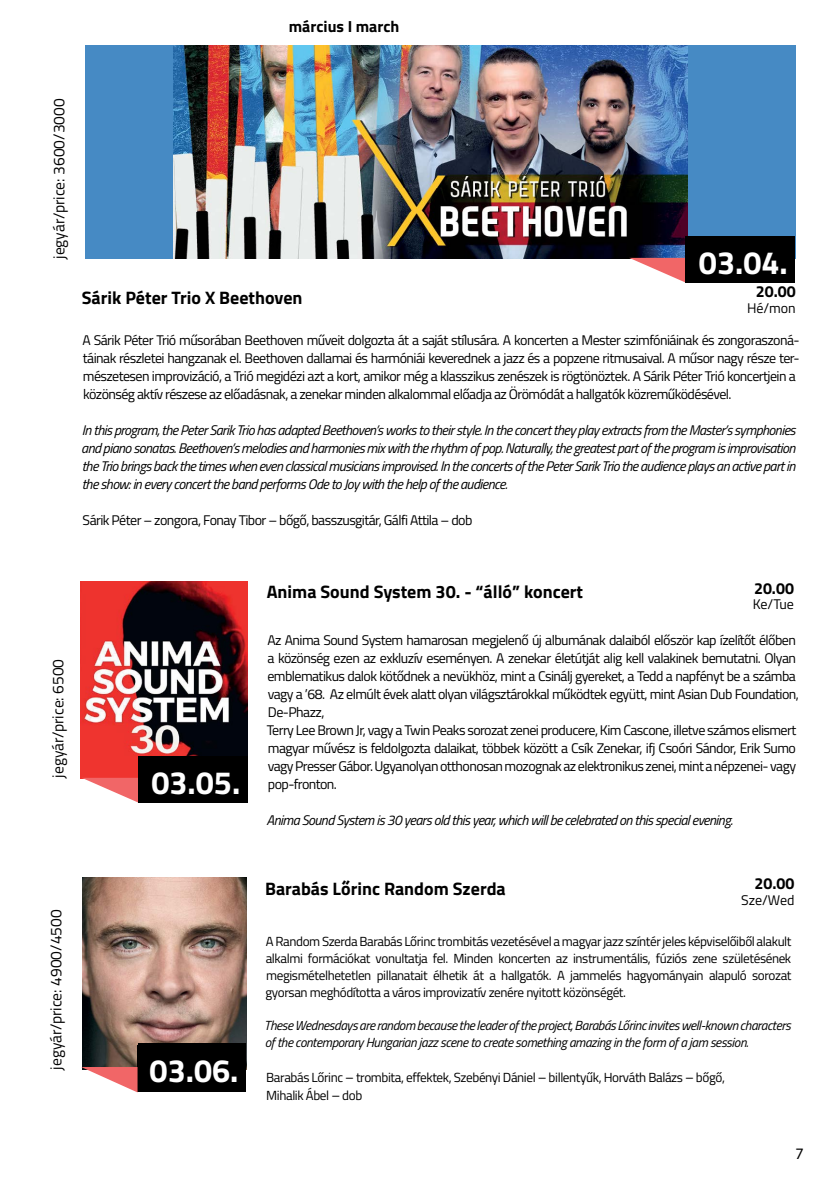
<style>
.page{position:relative;width:840px;height:1191px;background:#fff}
.page>*{position:absolute;margin:0;border:0;box-sizing:border-box;transform-origin:0 0}
.t1{font:700 32.2px "Titillium Web";color:#fff}
.t2{font:700 18px "Titillium Web";color:#000}
.t3{font:700 16px "Titillium Web";color:#000}
.t4{font:16px "Myriad Pro";color:#000}
.t5{font:15.6px "Titillium Web";color:#000}
.t6{font:14px/18px "Titillium Web";letter-spacing:-.04em;color:#000}
.t7{font:italic 14px/18px "Titillium Web";letter-spacing:-.04em;color:#000;text-align:justify}
.t8{font:13.2px/17px "Titillium Web";letter-spacing:-.03em;color:#000;text-align:justify}
.t9{font:italic 13.2px/17px "Titillium Web";letter-spacing:-.03em;color:#000}
.s1{font-size:14px}
</style>
<div class="page">
<img style="left:81px;top:581px;width:166px;height:197px">
<svg style="left:82px;top:778px;width:56px;height:24px"></svg>
<div style="left:138px;top:756px;width:109px;height:46px;background:#000"></div>
<div style="left:85px;top:45px;width:709px;height:214px;background:#468ac4"></div>
<img style="left:173px;top:45px;width:514px;height:214px">
<svg style="left:629px;top:258px;width:56px;height:24px"></svg>
<div style="left:685px;top:236px;width:109px;height:46px;background:#000"></div>
<img style="left:82px;top:877px;width:164px;height:192px">
<div style="left:138px;top:1043px;width:107px;height:48px;background:#000"></div>
<div style="left:137px;top:1045px;width:101px;height:46px;background:#000"></div>
<svg style="left:81px;top:1067px;width:56px;height:25px"></svg>
<p class="t3" style="left:266px;top:13px;width:88px">május I may</p>
<p class="t3" style="left:289px;top:14px;width:112px">március I march</p>
<p class="t5" style="left:48px;top:259px;width:162px;rotate:-90deg">jegyár/price: 3600/3000</p>
<h1 class="t1" style="left:698px;top:238px;width:90px">03.04.</h1>
<p class="t3" style="left:755px;top:279px;width:41px">20.00</p>
<p class="t6" style="left:746px;top:298px;width:50px">Hé/mon</p>
<p class="t6" style="left:82px;top:330px;width:718px">A Sárik Péter Trió műsorában Beethoven műveit dolgozta át a saját stílusára. A koncerten a Mester szimfóniáinak és zongoraszoná&shy;táinak részletei hangzanak el. Beethoven dallamai és harmóniái keverednek a jazz és a popzene ritmusaival. A műsor nagy része ter&shy;mészetesen improvizáció, a Trió megidézi azt a kort, amikor még a klasszikus zenészek is rögtönöztek. A Sárik Péter Trió koncertjein a közönség aktív részese az előadásnak, a zenekar minden alkalommal előadja az Örömódát a hallgatók közreműködésével.</p>
<p class="t7" style="left:81px;top:420px;width:715px">In this program, the Peter Sarik Trio has adapted Beethoven’s works to their style. In the concert they play extracts from the Master’s symphonies and piano sonatas. Beethoven’s melodies and harmonies mix with the rhythm of pop. Naturally, the greatest part of the program is improvisation the Trio brings back the times when even classical musicians improvised. In the concerts of the Peter Sarik Trio the audience plays an active part in the show: in every concert the band performs Ode to Joy with the help of the audience.</p>
<p class="t6" style="left:83px;top:510px;width:391px">Sárik Péter – zongora, Fonay Tibor – bőgő, basszusgitár, Gálfi Attila – dob</p>
<p class="t2" style="left:82px;top:284px;width:222px">Sárik Péter Trio X Beethoven</p>
<p class="t5" style="left:46px;top:777px;width:120px;rotate:-90deg">jegyár/price: 6500</p>
<p class="t5" style="left:44px;top:1069px;width:162px;rotate:-90deg">jegyár/price: 4900/4500</p>
<h1 class="t1" style="left:151px;top:758px;width:90px">03.05.</h1>
<h1 class="t1" style="left:149px;top:1045px;width:90px">03.06.</h1>
<p class="t3" style="left:753px;top:576px;width:41px">20.00</p>
<p class="t6" style="left:752px;top:594px;width:43px">Ke/Tue</p>
<p class="t6" style="left:266px;top:631px;width:533px">Az Anima Sound System hamarosan megjelenő új albumának dalaiból először kap ízelítőt élőben a közönség ezen az exkluzív eseményen. A zenekar életútját alig kell valakinek bemutatni. Olyan emblematikus dalok kötődnek a nevükhöz, mint a Csinálj gyereket, a Tedd a napfényt be a számba vagy a ’68. Az elmúlt évek alatt olyan világsztárokkal működtek együtt, mint Asian Dub Foundation, De-Phazz,<br>Terry Lee Brown Jr, vagy a Twin Peaks sorozat zenei producere, Kim Cascone, illetve számos elismert magyar művész is feldolgozta dalaikat, többek között a Csík Zenekar, ifj Csoóri Sándor, Erik Sumo vagy Presser Gábor. Ugyanolyan otthonosan mozognak az elektronikus zenei, mint a népzenei- vagy pop-fronton.</p>
<p class="t7" style="left:266px;top:811px;width:467px">Anima Sound System is 30 years old this year, which will be celebrated on this special evening.</p>
<p class="t2" style="left:266px;top:577px;width:318px">Anima Sound System 30. - “álló” koncert</p>
<p class="t2" style="left:265px;top:875px;width:242px">Barabás Lőrinc Random Szerda</p>
<p class="t3" style="left:754px;top:871px;width:41px">20.00</p>
<p class="t6" style="left:740px;top:890px;width:55px">Sze/Wed</p>
<p class="t8" style="left:265px;top:932px;width:527px">A Random Szerda Barabás Lőrinc trombitás vezetésével a magyar jazz színtér jeles képviselőiből alakult alkalmi formációkat vonultatja fel. Minden koncerten az instrumentális, fúziós zene születésének megismételhetetlen pillanatait élhetik át a hallgatók. A jammelés hagyományain alapuló sorozat gyorsan meghódította a város improvizatív zenére nyitott közönségét.</p>
<p class="t9" style="left:264px;top:1016px;width:528px">These Wednesdays are random because the leader of the project, Barabás Lőrinc invites well-known characters of the contemporary Hungarian jazz scene to create something amazing in the form of a jam session.</p>
<p class="t8" style="left:266px;top:1068px;width:460px;line-height:18px">Barabás Lőrinc <span class="s1">–</span> trombita, effektek, Szebényi Dániel <span class="s1">–</span> billentyűk, Horváth Balázs <span class="s1">–</span> bőgő,<br>Mihalik Ábel <span class="s1">–</span> dob</p>
<p class="t4" style="left:795px;top:1143px;width:10px">7</p>
</div>
